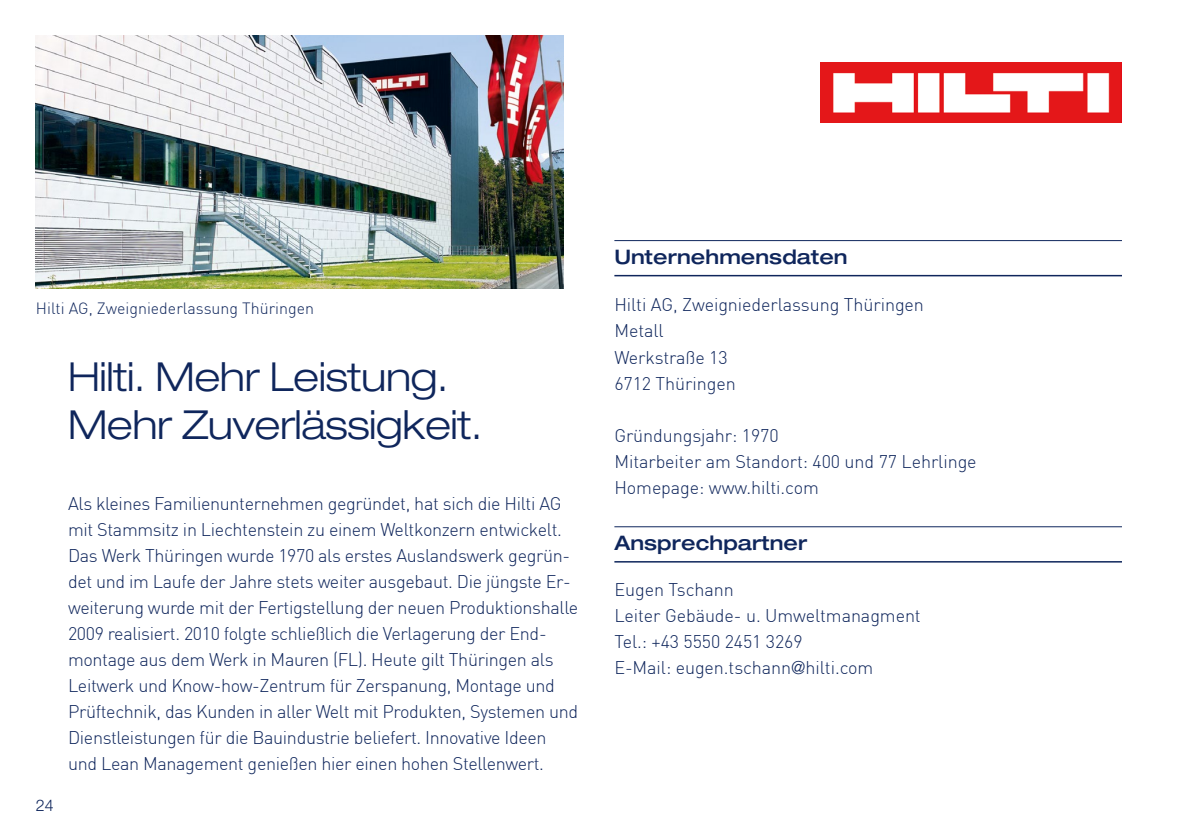
<style>
.page{position:relative;width:1191px;height:840px;background:#fff}
.page>*{position:absolute;margin:0;border:0;box-sizing:border-box;transform-origin:0 0}
.t1{font:300 expanded 40px/48px "Helvetica Neue LT Std";letter-spacing:-.01em;color:#0f265c}
.t2{font:500 expanded 20px "Helvetica Neue LT Std";letter-spacing:.005em;color:#0f265c}
.t3{font:300 18px/26px "DIN";letter-spacing:-.02em;color:#0f265c}
.t4{font:300 16px "DIN";color:#0f265c}
.t5{font:300 16px "Helvetica Neue LT Std";color:#0f265c}
.s1{font-family:"Helvetica Neue LT Std"}
</style>
<div class="page">
<img style="left:820px;top:62px;width:302px;height:61px">
<hr style="left:614px;top:526px;width:508px;height:1px;background:#0f265c">
<hr style="left:614px;top:560px;width:508px;height:2px;background:#0f265c">
<hr style="left:614px;top:240px;width:508px;height:1px;background:#0f265c">
<hr style="left:614px;top:275px;width:508px;height:1px;background:#0f265c">
<img style="left:36px;top:36px;width:527px;height:253px">
<p class="t4" style="left:36px;top:298px;width:280px">Hilti AG, Zweigniederlassung Thüringen</p>
<h1 class="t1" style="left:68px;top:352px;width:416px">Hilti. Mehr Leistung.<br>Mehr Zuverlässigkeit.</h1>
<p class="t5" style="left:36px;top:794px;width:19px">24</p>
<p class="t3" style="left:68px;top:489px;width:511px">Als kleines Familienunternehmen gegründet, hat sich die Hilti AG mit Stammsitz in Liechtenstein zu einem Weltkonzern entwickelt.<br>Das Werk Thüringen wurde 1970 als erstes Auslandswerk gegrün&shy;det und im Laufe der Jahre stets weiter ausgebaut. Die jüngste Er&shy;weiterung wurde mit der Fertigstellung der neuen Produktionshalle 2009 realisiert. 2010 folgte schließlich die Verlagerung der End&shy;montage aus dem Werk in Mauren (FL). Heute gilt Thüringen als Leitwerk und Know-how-Zentrum für Zerspanung, Montage und Prüftechnik, das Kunden in aller Welt mit Produkten, Systemen und Dienstleistungen für die Bauindustrie beliefert. Innovative Ideen und Lean Management genießen hier einen hohen Stellenwert.</p>
<p class="t2" style="left:614px;top:244px;width:235px">Unternehmensdaten</p>
<p class="t3" style="left:614px;top:291px;width:311px">Hilti AG, Zweigniederlassung Thüringen<br>Metall<br>Werkstraße 13<br>6712 Thüringen</p>
<p class="t3" style="left:614px;top:421px;width:364px">Gründungsjahr: 1970<br>Mitarbeiter am Standort: 400 und 77 Lehrlinge<br>Homepage: www.hilti.com</p>
<p class="t2" style="left:614px;top:530px;width:194px">Ansprechpartner</p>
<p class="t3" style="left:614px;top:575px;width:308px">Eugen Tschann<br>Leiter Gebäude- u. Umweltmanagment<br>Tel.: +43 5550 2451 3269<br>E-Mail: eugen.tschann<span class="s1">@</span>hilti.com</p>
</div>
